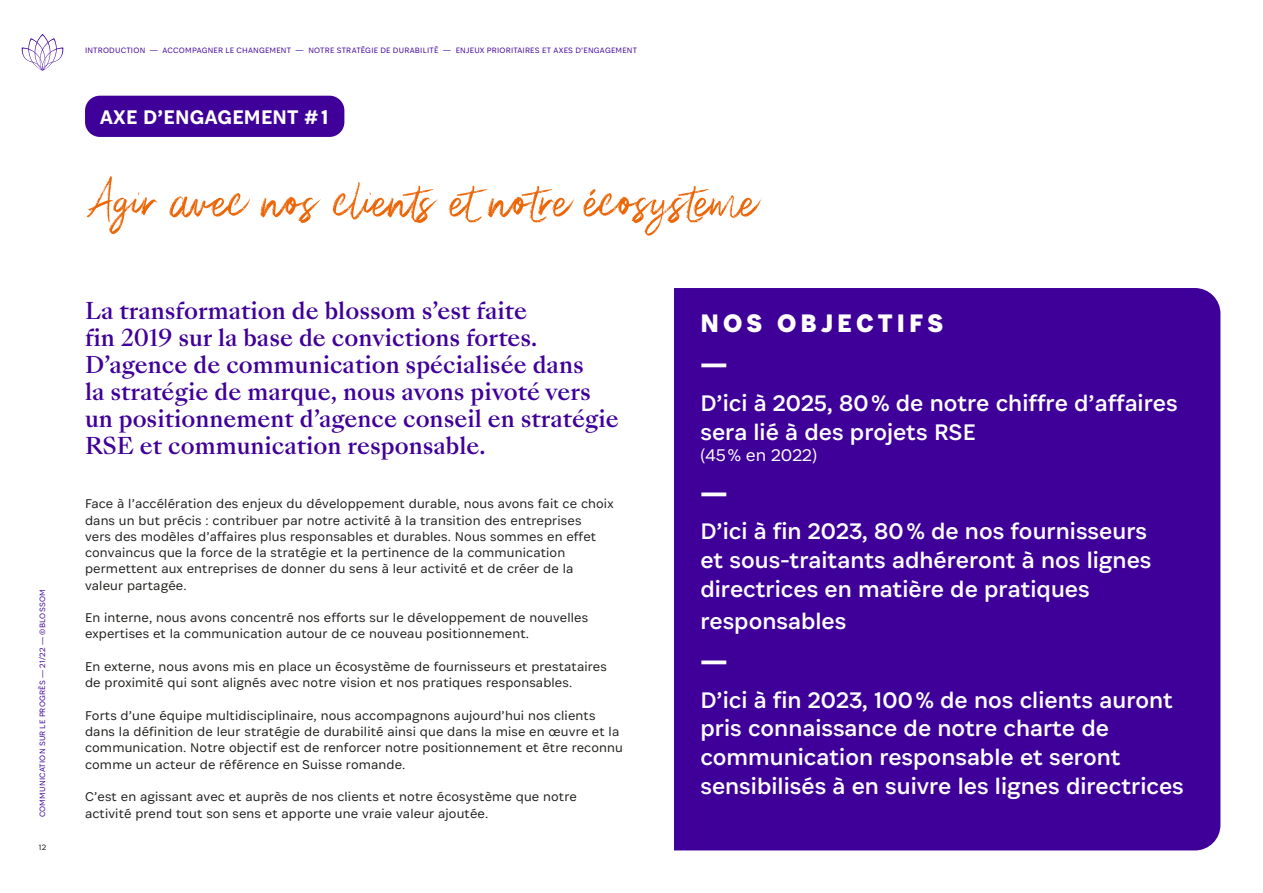
<style>
.page{position:relative;width:1263px;height:893px;background:#fff}
.page>*{position:absolute;margin:0;border:0;box-sizing:border-box;transform-origin:0 0}
.t1{font:51px "PS Coastline Regular";color:#ec6608}
.t2{font:700 27px/41px "Associate Sans";letter-spacing:.15em;color:#fff}
.t3{font:24px/28.8px "Associate Sans";color:#fff}
.t4{font:500 22.5px/27px "Sang Bleu Kingdom";color:#3f0099}
.t5{font:500 21px "Associate Sans";letter-spacing:.01em;color:#fff}
.t6{font:300 18px "Associate Sans";color:#fff}
.t7{font:300 13.5px/16.4px "Associate Sans";letter-spacing:.01em;color:#1d1d1b}
.t8{font:300 8.25px "Associate Sans";letter-spacing:.025em;color:#3f0099}
.t9{font:300 8.25px "Associate Sans";color:#1d1d1b}
</style>
<div class="page">
<svg style="left:22px;top:34px;width:41px;height:37px"></svg>
<div style="left:674px;top:288px;width:546px;height:562px;background:#3f0099"></div>
<div style="left:85px;top:96px;width:259px;height:41px;background:#3f0099;border-radius:15px"></div>
<p class="t8" style="left:37px;top:817px;width:230px;rotate:-90deg">COMMUNICATION SUR LE PROGRÈS — 21/22 — ©BLOSSOM</p>
<p class="t9" style="left:39px;top:843px;width:9px">12</p>
<p class="t8" style="left:85px;top:45px;width:553px">INTRODUCTION — ACCOMPAGNER LE CHANGEMENT — NOTRE STRATÉGIE DE DURABILITÉ — ENJEUX PRIORITAIRES ET AXES D’ENGAGEMENT</p>
<h3 class="t5" style="left:100px;top:104px;width:230px">AXE D’ENGAGEMENT #1</h3>
<h1 class="t1" style="left:86px;top:167px;width:674px">Agir avec nos clients et notre écosysteme</h1>
<p class="t4" style="left:85px;top:298px;width:535px">La transformation de blossom s’est faite<br>fin 2019 sur la base de convictions fortes.<br>D’agence de communication spécialisée dans<br>la stratégie de marque, nous avons pivoté vers un positionnement d’agence conseil en stratégie RSE et communication responsable.</p>
<p class="t7" style="left:85px;top:495px;width:530px">Face à l’accélération des enjeux du développement durable, nous avons fait ce choix dans un but précis : contribuer par notre activité à la transition des entreprises<br>vers des modèles d’affaires plus responsables et durables. Nous sommes en effet convaincus que la force de la stratégie et la pertinence de la communication permettent aux entreprises de donner du sens à leur activité et de créer de la valeur partagée.</p>
<p class="t7" style="left:85px;top:609px;width:505px">En interne, nous avons concentré nos efforts sur le développement de nouvelles expertises et la communication autour de ce nouveau positionnement.</p>
<p class="t7" style="left:85px;top:658px;width:523px">En externe, nous avons mis en place un écosystème de fournisseurs et prestataires de proximité qui sont alignés avec notre vision et nos pratiques responsables.</p>
<p class="t7" style="left:85px;top:707px;width:539px">Forts d’une équipe multidisciplinaire, nous accompagnons aujourd’hui nos clients dans la définition de leur stratégie de durabilité ainsi que dans la mise en œuvre et la communication. Notre objectif est de renforcer notre positionnement et être reconnu comme un acteur de référence en Suisse romande.</p>
<p class="t7" style="left:85px;top:788px;width:493px">C’est en agissant avec et auprès de nos clients et notre écosystème que notre activité prend tout son sens et apporte une vraie valeur ajoutée.</p>
<h2 class="t2" style="left:700px;top:303px;width:244px">NOS OBJECTIFS —</h2>
<h3 class="t3" style="left:700px;top:388px;width:479px">D’ici à 2025, 80% de notre chiffre d’affaires sera lié à des projets RSE</h3>
<h3 class="t6" style="left:700px;top:444px;width:118px">(45% en 2022)</h3>
<h2 class="t2" style="left:700px;top:472px;width:28px">—</h2>
<h3 class="t3" style="left:700px;top:517px;width:453px">D’ici à fin 2023, 80% de nos fournisseurs et sous-traitants adhéreront à nos lignes directrices en matière de pratiques</h3>
<h3 class="t3" style="left:700px;top:607px;width:148px">responsables</h3>
<h2 class="t2" style="left:700px;top:640px;width:28px">—</h2>
<h3 class="t3" style="left:700px;top:685px;width:485px">D’ici à fin 2023, 100% de nos clients auront pris connaissance de notre charte de communication responsable et seront sensibilisés à en suivre les lignes directrices</h3>
</div>
